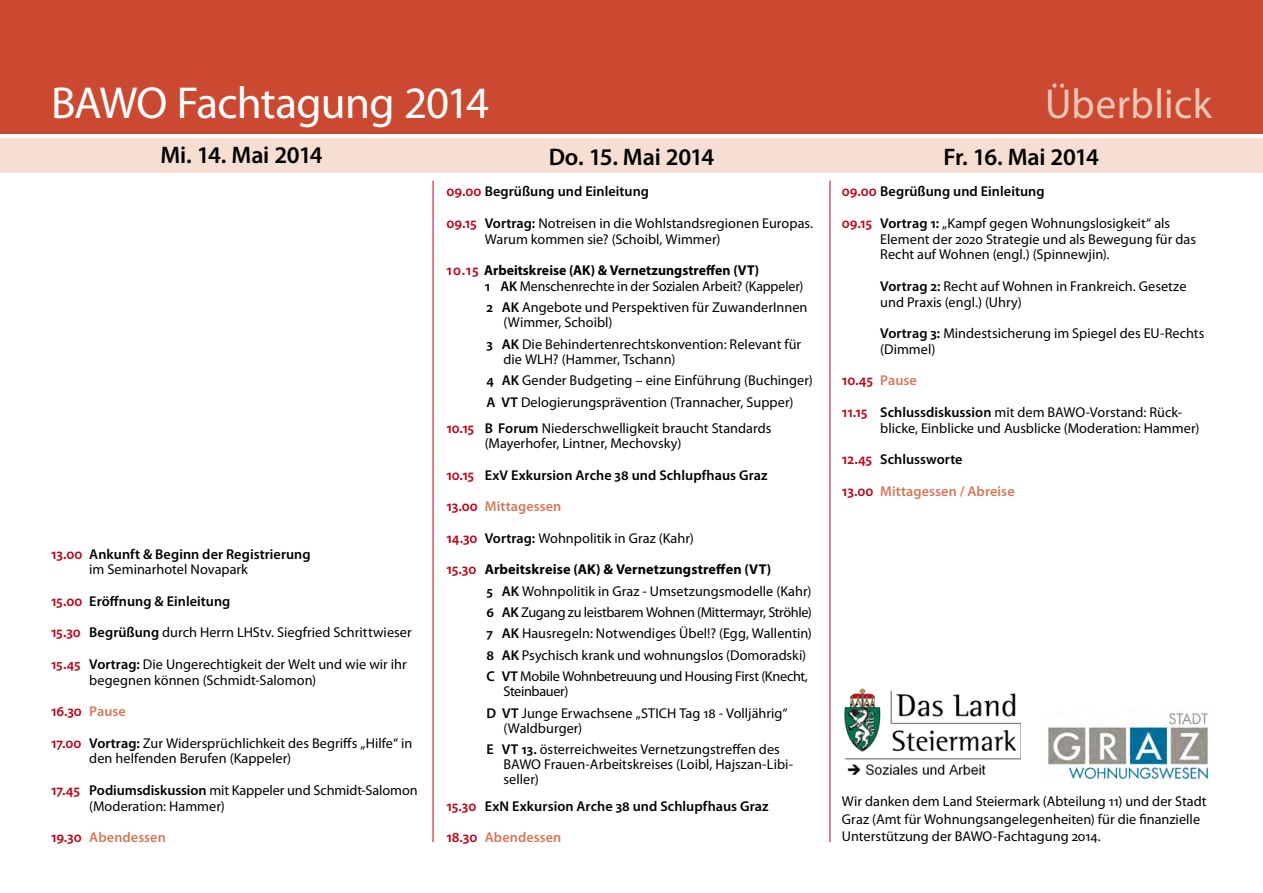
<style>
.page{position:relative;width:1263px;height:893px;background:#fff}
.page>*{position:absolute;margin:0;border:0;box-sizing:border-box;transform-origin:0 0}
.t1{font:45px "Myriad Pro";letter-spacing:-.02em;color:#fff}
.t2{font:42px "Myriad Pro";letter-spacing:.01em;color:#f0c8b5}
.t3{font:600 24px "Myriad Pro";letter-spacing:-.01em;color:#000}
.t4{font:600 15px "Myriad Pro";letter-spacing:-.015em;color:#c00418}
.t5{font:14.25px/15.8px "Myriad Pro";color:#000}
.t6{font:600 14.25px/15.8px "Myriad Pro";letter-spacing:.005em;color:#000}
.t7{font:600 14.25px "Myriad Pro";letter-spacing:.005em;color:#d97758}
.s1{font-size:15px;color:#c00418}
.s2{font-weight:400}
.s3{font-weight:600;font-size:15px;color:#c00418}
.s4{font-weight:600}
.s5{font-weight:600;color:#c00418}
.s6{font-size:14.25px;color:#d97758}
.s7{font-weight:700}
</style>
<div class="page">
<hr style="left:433px;top:181px;width:1px;height:661px;background:#c00418">
<hr style="left:829px;top:181px;width:1px;height:661px;background:#c00418">
<div style="left:0;top:138px;width:1263px;height:34px;background:#f7ded2"></div>
<div style="left:0;top:0;width:1263px;height:133px;background:#cc4931"></div>
<img style="left:844px;top:688px;width:176px;height:88px">
<img style="left:1047px;top:712px;width:162px;height:71px">
<h1 class="t1" style="left:51px;top:75px;width:440px">BAWO Fachtagung 2014</h1>
<h2 class="t2" style="left:1045px;top:78px;width:168px">Überblick</h2>
<h1 class="t1" style="left:51px;top:75px;width:314px">Fachtagung 2014</h1>
<h2 class="t2" style="left:1054px;top:78px;width:160px">Blindtext</h2>
<h3 class="t3" style="left:161px;top:140px;width:164px">Mi. 14. Mai 2014</h3>
<h3 class="t3" style="left:549px;top:141px;width:167px">Do. 15. Mai 2014</h3>
<h3 class="t3" style="left:943px;top:141px;width:157px">Fr. 16. Mai 2014</h3>
<p class="t6" style="left:89px;top:546px;width:223px;text-indent:-38px"><span class="s1">13.00</span> Ankunft &amp; Beginn der Registrierung <span class="s2">im Seminarhotel Novapark</span></p>
<p class="t6" style="left:51px;top:593px;width:181px"><span class="s1">15.00</span> Eröffnung &amp; Einleitung</p>
<p class="t5" style="left:51px;top:624px;width:362px"><span class="s3">15.30</span> <span class="s4">Begrüßung</span> durch Herrn LHStv. Siegfried Schrittwieser</p>
<p class="t5" style="left:89px;top:656px;width:319px;text-indent:-38px"><span class="s5">15</span><span class="s3">.</span><span class="s5">45</span> <span class="s4">Vortrag:</span> Die Ungerechtigkeit der Welt und wie wir ihr begegnen können (Schmidt-Salomon)</p>
<p class="t4" style="left:51px;top:701px;width:76px">16.30 <span class="s6">Pause</span></p>
<p class="t5" style="left:89px;top:735px;width:325px;text-indent:-38px"><span class="s3">17.00</span> <span class="s4">Vortrag:</span> Zur Widersprüchlichkeit des Begriffs „Hilfe“ in den helfenden Berufen (Kappeler)</p>
<p class="t5" style="left:89px;top:782px;width:330px;text-indent:-38px"><span class="s3">17.45</span> <span class="s4">Podiumsdiskussion</span> mit Kappeler und Schmidt-Salomon (Moderation: Hammer)</p>
<p class="t7" style="left:51px;top:828px;width:116px"><span class="s1">19.30</span> Abendessen</p>
<p class="t6" style="left:446px;top:183px;width:204px"><span class="s1">09.00</span> Begrüßung und Einleitung</p>
<p class="t5" style="left:485px;top:215px;width:330px;text-indent:-38px"><span class="s3">09.15</span> <span class="s4">Vortrag:</span> Notreisen in die Wohlstandsregionen Europas.<br>Warum kommen sie? (Schoibl, Wimmer)</p>
<p class="t5" style="left:485px;top:262px;width:320px;text-indent:-38px"><span class="s3">10.15</span> <span class="s7">Arbeitskreise (AK) &amp; Vernetzungstreffen (VT)<br></span><span class="s4">1 AK</span> Menschenrechte in der Sozialen Arbeit? (Kappeler)</p>
<p class="t5" style="left:503px;top:300px;width:305px;line-height:15px;text-indent:-17px"><span class="s4">2 AK</span> Angebote und Perspektiven für ZuwanderInnen (Wimmer, Schoibl)</p>
<p class="t5" style="left:503px;top:336px;width:299px;line-height:15px;text-indent:-17px"><span class="s4">3 AK</span> Die Behindertenrechtskonvention: Relevant für die WLH? (Hammer, Tschann)</p>
<p class="t5" style="left:486px;top:369px;width:328px;line-height:22.2px"><span class="s4">4 AK</span> Gender Budgeting – eine Einführung (Buchinger)<br><span class="s4">A VT</span> Delogierungsprävention (Trannacher, Supper)</p>
<p class="t5" style="left:485px;top:420px;width:288px;text-indent:-38px"><span class="s3">10.15</span> <span class="s4">B Forum</span> Niederschwelligkeit braucht Standards (Mayerhofer, Lintner, Mechovsky)</p>
<p class="t6" style="left:446px;top:467px;width:323px"><span class="s1">10.15</span> ExV Exkursion Arche 38 und Schlupfhaus Graz</p>
<p class="t7" style="left:446px;top:497px;width:116px"><span class="s1">13.00</span> Mittagessen</p>
<p class="t5" style="left:446px;top:530px;width:249px"><span class="s3">14.30</span> <span class="s4">Vortrag:</span> Wohnpolitik in Graz (Kahr)</p>
<p class="t5" style="left:486px;top:559px;width:327px;line-height:21.3px;text-indent:-40px"><span class="s3">15.30</span> <span class="s7">Arbeitskreise (AK) &amp; Vernetzungstreffen (VT)<br></span><span class="s4">5 AK</span> Wohnpolitik in Graz - Umsetzungsmodelle (Kahr)<br><span class="s4">6 AK</span> Zugang zu leistbarem Wohnen (Mittermayr, Ströhle)<br><span class="s4">7 AK</span> Hausregeln: Notwendiges Übel!? (Egg, Wallentin)<br><span class="s4">8 AK</span> Psychisch krank und wohnungslos (Domoradski)<br><span class="s4">C VT</span> Mobile Wohnbetreuung und Housing First (Knecht,</p>
<p class="t5" style="left:486px;top:681px;width:303px;line-height:21.3px;text-indent:17px">Steinbauer)<br><span class="s4">D VT</span> Junge Erwachsene „STICH Tag 18 - Volljährig“</p>
<p class="t5" style="left:486px;top:717px;width:295px;line-height:21.3px;text-indent:17px">(Waldburger)<br><span class="s4">E VT 13.</span> österreichweites Vernetzungstreffen des</p>
<p class="t5" style="left:503px;top:756px;width:291px;line-height:15px">BAWO Frauen-Arbeitskreises (Loibl, Hajszan-Libi&shy;seller)</p>
<p class="t6" style="left:446px;top:798px;width:324px"><span class="s1">15.30</span> ExN Exkursion Arche 38 und Schlupfhaus Graz</p>
<p class="t7" style="left:446px;top:828px;width:116px"><span class="s1">18.30</span> Abendessen</p>
<p class="t6" style="left:842px;top:183px;width:204px"><span class="s1">09.00</span> Begrüßung und Einleitung</p>
<p class="t5" style="left:880px;top:215px;width:317px;text-indent:-38px"><span class="s3">09.15</span> <span class="s4">Vortrag 1:</span> „Kampf gegen Wohnungslosigkeit“ als<br>Element der 2020 Strategie und als Bewegung für das<br>Recht auf Wohnen (engl.) (Spinnewjin).</p>
<p class="t5" style="left:880px;top:278px;width:308px"><span class="s4">Vortrag 2:</span> Recht auf Wohnen in Frankreich. Gesetze und Praxis (engl.) (Uhry)</p>
<p class="t5" style="left:880px;top:325px;width:326px"><span class="s4">Vortrag 3:</span> Mindestsicherung im Spiegel des EU-Rechts (Dimmel)</p>
<p class="t4" style="left:842px;top:371px;width:76px">10.45 <span class="s6">Pause</span></p>
<p class="t5" style="left:880px;top:404px;width:321px;text-indent:-38px"><span class="s3">11.15</span> <span class="s4">Schlussdiskussion</span> mit dem BAWO-Vorstand: Rück&shy;blicke, Einblicke und Ausblicke (Moderation: Hammer)</p>
<p class="t6" style="left:842px;top:451px;width:122px"><span class="s1">12.45</span> Schlussworte</p>
<p class="t7" style="left:842px;top:482px;width:174px"><span class="s1">13.00</span> Mittagessen / Abreise</p>
<p class="t5" style="left:842px;top:793px;width:366px;line-height:17.1px">Wir danken dem Land Steiermark (Abteilung 11) und der Stadt<br>Graz (Amt für Wohnungsangelegenheiten) für die finanzielle<br>Unterstützung der BAWO-Fachtagung 2014.</p>
</div>
